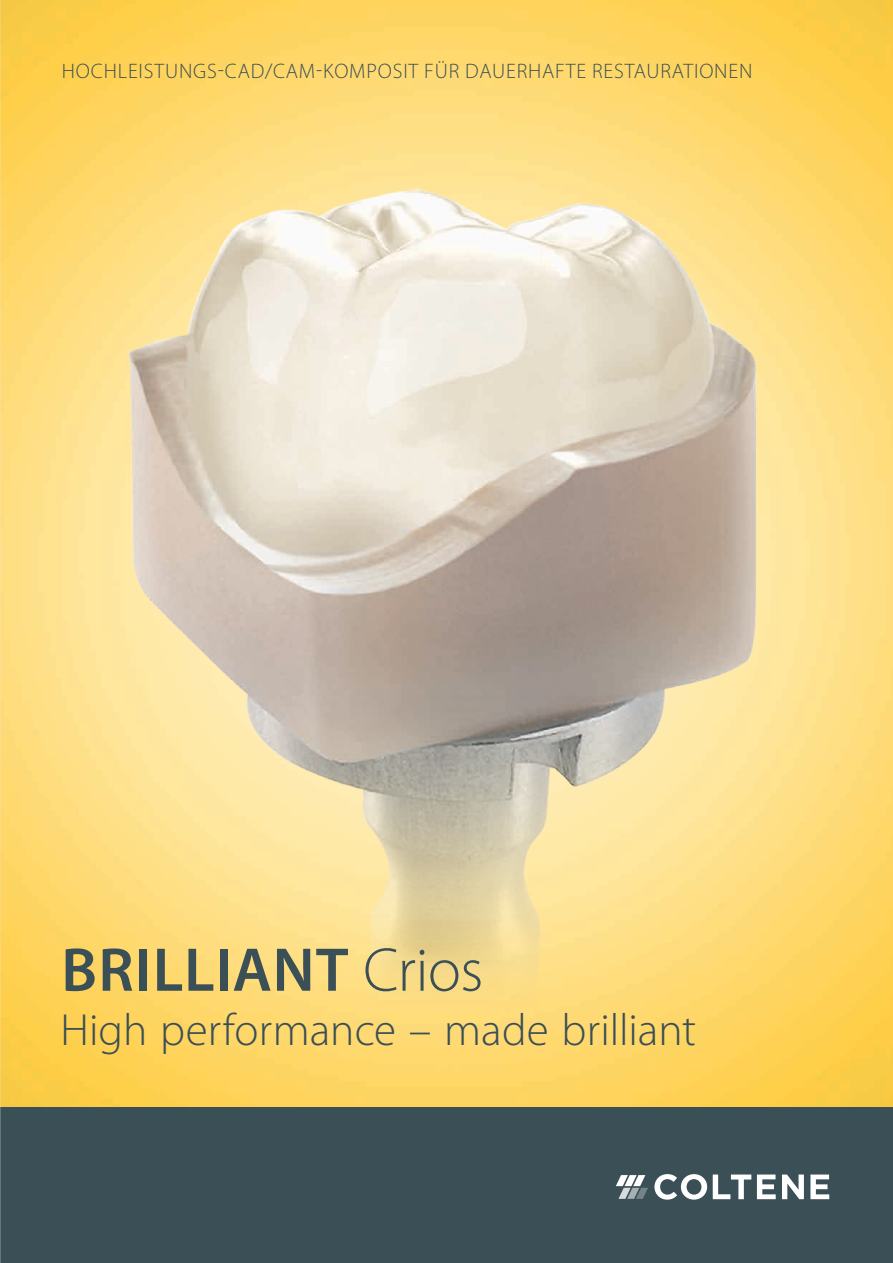
<style>
.page{position:relative;width:893px;height:1263px;background:#fff}
.page>*{position:absolute;margin:0;border:0;box-sizing:border-box;transform-origin:0 0}
.t1{font:600 62.25px "Myriad Pro";letter-spacing:.015em;color:#3a4f56}
.t2{font:300 45.15px "Myriad Pro";color:#3a4f56}
.t3{font:300 21px "Myriad Pro";letter-spacing:.04em;color:#3a4f56}
.s1{font-weight:300}
</style>
<div class="page">
<img style="left:0;top:0;width:893px;height:1107px">
<div style="left:0;top:1108px;width:893px;height:155px;background:#3a4f56"></div>
<svg style="left:654px;top:1174px;width:53px;height:25px"></svg>
<svg style="left:713px;top:1174px;width:38px;height:25px"></svg>
<svg style="left:757px;top:1174px;width:19px;height:25px"></svg>
<svg style="left:782px;top:1174px;width:22px;height:25px"></svg>
<svg style="left:810px;top:1174px;width:19px;height:25px"></svg>
<svg style="left:616px;top:1175px;width:32px;height:24px"></svg>
<p class="t3" style="left:62px;top:59px;width:692px">HOCHLEISTUNGS-CAD/CAM-KOMPOSIT FÜR DAUERHAFTE RESTAURATIONEN</p>
<h1 class="t1" style="left:61px;top:930px;width:424px">BRILLIANT <span class="s1">Crios</span></h1>
<h2 class="t2" style="left:61px;top:1003px;width:637px">High performance – made brilliant</h2>
</div>
